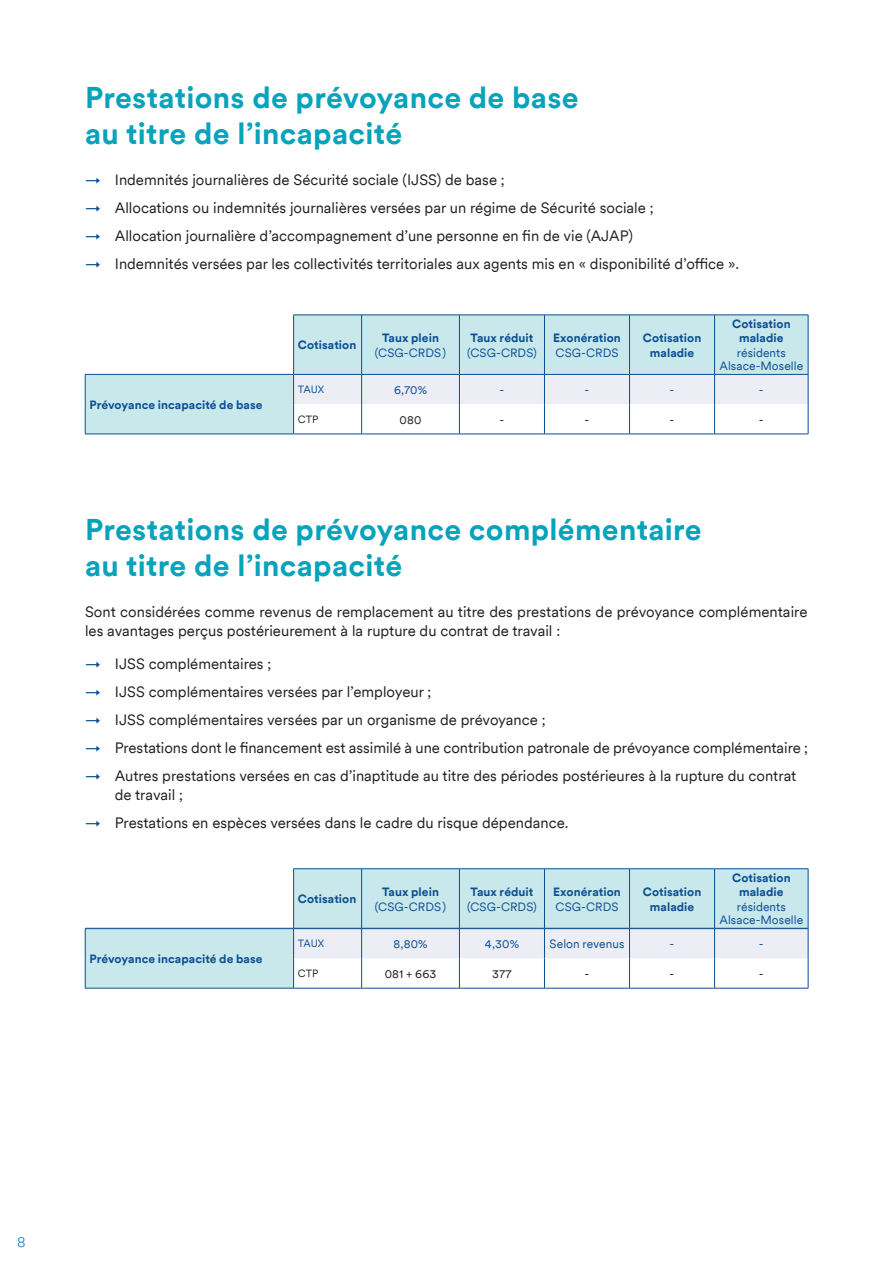
<style>
.page{position:relative;width:893px;height:1263px;background:#fff}
.page>*{position:absolute;margin:0;border:0;box-sizing:border-box;transform-origin:0 0}
.Titre_H1{font:700 30px/36px "Circular";letter-spacing:.01em;color:#06a3bb}
.Liste1{font:15px/19.5px "Circular";color:#231f20}
.Texte{font:15px/19.5px "Circular";color:#231f20}
.t1{font:300 15px "Circular";color:#0075bd}
.Tableau_1{font:700 12px/15px "Circular";letter-spacing:.005em;color:#0b4e92;text-align:center}
.Tableau_1-2{font:12px/13.5px "Circular";letter-spacing:.005em;color:#0b4e92;text-align:center}
.Tableau_1-3{font:12px "Circular";letter-spacing:.01em;color:#231f20}
.Tableau_1-4{font:10.5px "Circular";letter-spacing:-.02em;color:#0b4e92}
.Tableau_1-5{font:10.5px "Circular";letter-spacing:.005em;color:#231f20}
.s1{color:#0b4e92}
.s2{font-weight:400}
</style>
<div class="page">
<svg style="left:85px;top:316px;width:723px;height:118px;fill:#c8e8ec"></svg>
<hr style="left:293px;top:315px;width:69px;height:1px;background:#0b4e92">
<hr style="left:293px;top:315px;width:1px;height:59px;background:#0b4e92">
<hr style="left:362px;top:315px;width:97px;height:1px;background:#0b4e92">
<hr style="left:361px;top:315px;width:1px;height:59px;background:#0b4e92">
<hr style="left:459px;top:315px;width:85px;height:1px;background:#0b4e92">
<hr style="left:459px;top:315px;width:1px;height:59px;background:#0b4e92">
<hr style="left:544px;top:315px;width:85px;height:1px;background:#0b4e92">
<hr style="left:544px;top:315px;width:1px;height:59px;background:#0b4e92">
<hr style="left:629px;top:315px;width:86px;height:1px;background:#0b4e92">
<hr style="left:629px;top:315px;width:1px;height:59px;background:#0b4e92">
<hr style="left:715px;top:315px;width:93px;height:1px;background:#0b4e92">
<hr style="left:714px;top:315px;width:1px;height:59px;background:#0b4e92">
<hr style="left:808px;top:315px;width:1px;height:59px;background:#0b4e92">
<hr style="left:293px;top:404px;width:1px;height:30px;background:#0b4e92">
<hr style="left:361px;top:404px;width:1px;height:30px;background:#0b4e92">
<hr style="left:459px;top:404px;width:1px;height:30px;background:#0b4e92">
<hr style="left:544px;top:404px;width:1px;height:30px;background:#0b4e92">
<hr style="left:629px;top:404px;width:1px;height:30px;background:#0b4e92">
<hr style="left:714px;top:404px;width:1px;height:30px;background:#0b4e92">
<hr style="left:808px;top:404px;width:1px;height:30px;background:#0b4e92">
<hr style="left:85px;top:374px;width:209px;height:1px;background:#0b4e92">
<hr style="left:85px;top:434px;width:209px;height:1px;background:#0b4e92">
<svg style="left:85px;top:375px;width:1px;height:29px"></svg>
<hr style="left:85px;top:404px;width:1px;height:30px;background:#0b4e92">
<div style="left:293px;top:374px;width:516px;height:30px;background:#edeef5"></div>
<hr style="left:294px;top:434px;width:68px;height:1px;background:#0b4e92">
<hr style="left:362px;top:434px;width:97px;height:1px;background:#0b4e92">
<hr style="left:459px;top:434px;width:85px;height:1px;background:#0b4e92">
<hr style="left:544px;top:434px;width:85px;height:1px;background:#0b4e92">
<hr style="left:629px;top:434px;width:86px;height:1px;background:#0b4e92">
<hr style="left:715px;top:434px;width:93px;height:1px;background:#0b4e92">
<hr style="left:293px;top:868px;width:69px;height:1px;background:#0b4e92">
<hr style="left:362px;top:868px;width:97px;height:1px;background:#0b4e92">
<hr style="left:459px;top:868px;width:85px;height:1px;background:#0b4e92">
<hr style="left:544px;top:868px;width:85px;height:1px;background:#0b4e92">
<hr style="left:629px;top:868px;width:86px;height:1px;background:#0b4e92">
<hr style="left:715px;top:868px;width:93px;height:1px;background:#0b4e92">
<div style="left:85px;top:929px;width:209px;height:59px;background:#c8e8ec"></div>
<hr style="left:293px;top:958px;width:1px;height:30px;background:#0b4e92">
<hr style="left:361px;top:958px;width:1px;height:30px;background:#0b4e92">
<hr style="left:459px;top:958px;width:1px;height:30px;background:#0b4e92">
<hr style="left:544px;top:958px;width:1px;height:30px;background:#0b4e92">
<hr style="left:629px;top:958px;width:1px;height:30px;background:#0b4e92">
<hr style="left:714px;top:958px;width:1px;height:30px;background:#0b4e92">
<hr style="left:808px;top:958px;width:1px;height:30px;background:#0b4e92">
<hr style="left:85px;top:928px;width:209px;height:1px;background:#0b4e92">
<hr style="left:85px;top:988px;width:209px;height:1px;background:#0b4e92">
<svg style="left:85px;top:929px;width:1px;height:29px"></svg>
<hr style="left:85px;top:958px;width:1px;height:30px;background:#0b4e92">
<svg style="left:293px;top:869px;width:516px;height:89px;background:#cde5ec"></svg>
<hr style="left:294px;top:988px;width:68px;height:1px;background:#0b4e92">
<hr style="left:362px;top:988px;width:97px;height:1px;background:#0b4e92">
<hr style="left:459px;top:988px;width:85px;height:1px;background:#0b4e92">
<hr style="left:544px;top:988px;width:85px;height:1px;background:#0b4e92">
<hr style="left:629px;top:988px;width:86px;height:1px;background:#0b4e92">
<hr style="left:715px;top:988px;width:93px;height:1px;background:#0b4e92">
<h1 class="Titre_H1" style="left:85px;top:78px;width:495px">Prestations de prévoyance de base au titre de l’incapacité</h1>
<p class="Liste1" style="left:85px;top:169px;width:421px"><span class="s1">→</span> Indemnités journalières de Sécurité sociale (IJSS) de base ;</p>
<p class="Liste1" style="left:85px;top:197px;width:570px"><span class="s1">→</span> Allocations ou indemnités journalières versées par un régime de Sécurité sociale ;</p>
<p class="Liste1" style="left:85px;top:225px;width:549px"><span class="s1">→</span> Allocation journalière d’accompagnement d’une personne en fin de vie (AJAP)</p>
<p class="Liste1" style="left:85px;top:253px;width:656px"><span class="s1">→</span> Indemnités versées par les collectivités territoriales aux agents mis en « disponibilité d’office ».</p>
<p class="Tableau_1" style="left:89px;top:396px;width:174px">Prévoyance incapacité de base</p>
<p class="Tableau_1" style="left:298px;top:337px;width:60px">Cotisation</p>
<p class="Tableau_1" style="left:382px;top:329px;width:58px">Taux plein</p>
<p class="Tableau_1-2" style="left:375px;top:345px;width:73px">(CSG-CRDS)</p>
<p class="Tableau_1" style="left:470px;top:329px;width:64px">Taux réduit</p>
<p class="Tableau_1-2" style="left:467px;top:345px;width:71px">(CSG-CRDS)</p>
<p class="Tableau_1" style="left:553px;top:329px;width:69px;text-align:left">Exonération<br><span class="s2">CSG-CRDS</span></p>
<p class="Tableau_1" style="left:643px;top:329px;width:60px">Cotisation maladie</p>
<p class="Tableau_1" style="left:732px;top:317px;width:60px;line-height:13.5px">Cotisation maladie</p>
<p class="Tableau_1-2" style="left:719px;top:345px;width:85px">résidents<br>Alsace-Moselle</p>
<p class="Tableau_1-4" style="left:298px;top:382px;width:28px">TAUX</p>
<p class="Tableau_1-2" style="left:394px;top:382px;width:35px">6,70%</p>
<p class="Tableau_1-2" style="left:500px;top:382px;width:6px">-</p>
<p class="Tableau_1-2" style="left:585px;top:382px;width:6px">-</p>
<p class="Tableau_1-2" style="left:670px;top:382px;width:6px">-</p>
<p class="Tableau_1-2" style="left:759px;top:382px;width:6px">-</p>
<p class="Tableau_1-5" style="left:298px;top:412px;width:22px">CTP</p>
<p class="Tableau_1-3" style="left:400px;top:411px;width:23px">080</p>
<p class="Tableau_1-3" style="left:500px;top:411px;width:6px">-</p>
<p class="Tableau_1-3" style="left:585px;top:411px;width:6px">-</p>
<p class="Tableau_1-3" style="left:670px;top:411px;width:6px">-</p>
<p class="Tableau_1-3" style="left:759px;top:411px;width:6px">-</p>
<h1 class="Titre_H1" style="left:85px;top:510px;width:618px">Prestations de prévoyance complémentaire au titre de l’incapacité</h1>
<p class="Texte" style="left:85px;top:601px;width:724px">Sont considérées comme revenus de remplacement au titre des prestations de prévoyance complémentaire les avantages perçus postérieurement à la rupture du contrat de travail :</p>
<p class="Liste1" style="left:85px;top:653px;width:188px"><span class="s1">→</span> IJSS complémentaires ;</p>
<p class="Liste1" style="left:85px;top:681px;width:348px"><span class="s1">→</span> IJSS complémentaires versées par l’employeur ;</p>
<p class="Liste1" style="left:85px;top:709px;width:462px"><span class="s1">→</span> IJSS complémentaires versées par un organisme de prévoyance ;</p>
<p class="Liste1" style="left:85px;top:737px;width:725px"><span class="s1">→</span> Prestations dont le financement est assimilé à une contribution patronale de prévoyance complémentaire ;</p>
<p class="Liste1" style="left:115px;top:765px;width:683px;text-indent:-30px"><span class="s1">→</span> Autres prestations versées en cas d’inaptitude au titre des périodes postérieures à la rupture du contrat de travail ;</p>
<p class="Liste1" style="left:85px;top:812px;width:485px"><span class="s1">→</span> Prestations en espèces versées dans le cadre du risque dépendance.</p>
<p class="Tableau_1" style="left:89px;top:951px;width:174px">Prévoyance incapacité de base</p>
<p class="Tableau_1" style="left:298px;top:891px;width:60px">Cotisation</p>
<p class="Tableau_1" style="left:382px;top:883px;width:58px">Taux plein</p>
<p class="Tableau_1-2" style="left:375px;top:899px;width:73px">(CSG-CRDS)</p>
<p class="Tableau_1" style="left:470px;top:883px;width:64px">Taux réduit</p>
<p class="Tableau_1-2" style="left:467px;top:899px;width:71px">(CSG-CRDS)</p>
<p class="Tableau_1" style="left:553px;top:883px;width:69px;text-align:left">Exonération<br><span class="s2">CSG-CRDS</span></p>
<p class="Tableau_1" style="left:643px;top:883px;width:60px">Cotisation maladie</p>
<p class="Tableau_1" style="left:732px;top:870px;width:60px;line-height:13.5px">Cotisation maladie</p>
<p class="Tableau_1-2" style="left:719px;top:899px;width:85px">résidents<br>Alsace-Moselle</p>
<p class="Tableau_1-4" style="left:298px;top:937px;width:28px">TAUX</p>
<p class="Tableau_1-2" style="left:393px;top:936px;width:36px">8,80%</p>
<p class="Tableau_1-2" style="left:485px;top:936px;width:36px">4,30%</p>
<p class="Tableau_1-2" style="left:550px;top:936px;width:76px">Selon revenus</p>
<p class="Tableau_1-2" style="left:670px;top:936px;width:6px">-</p>
<p class="Tableau_1-2" style="left:759px;top:936px;width:6px">-</p>
<p class="Tableau_1-5" style="left:298px;top:966px;width:22px">CTP</p>
<p class="Tableau_1-3" style="left:385px;top:965px;width:53px">081 + 663</p>
<p class="Tableau_1-3" style="left:492px;top:965px;width:21px">377</p>
<p class="Tableau_1-3" style="left:585px;top:965px;width:6px">-</p>
<p class="Tableau_1-3" style="left:670px;top:965px;width:6px">-</p>
<p class="Tableau_1-3" style="left:759px;top:965px;width:6px">-</p>
<p class="t1" style="left:17px;top:1232px;width:10px">8</p>
</div>
